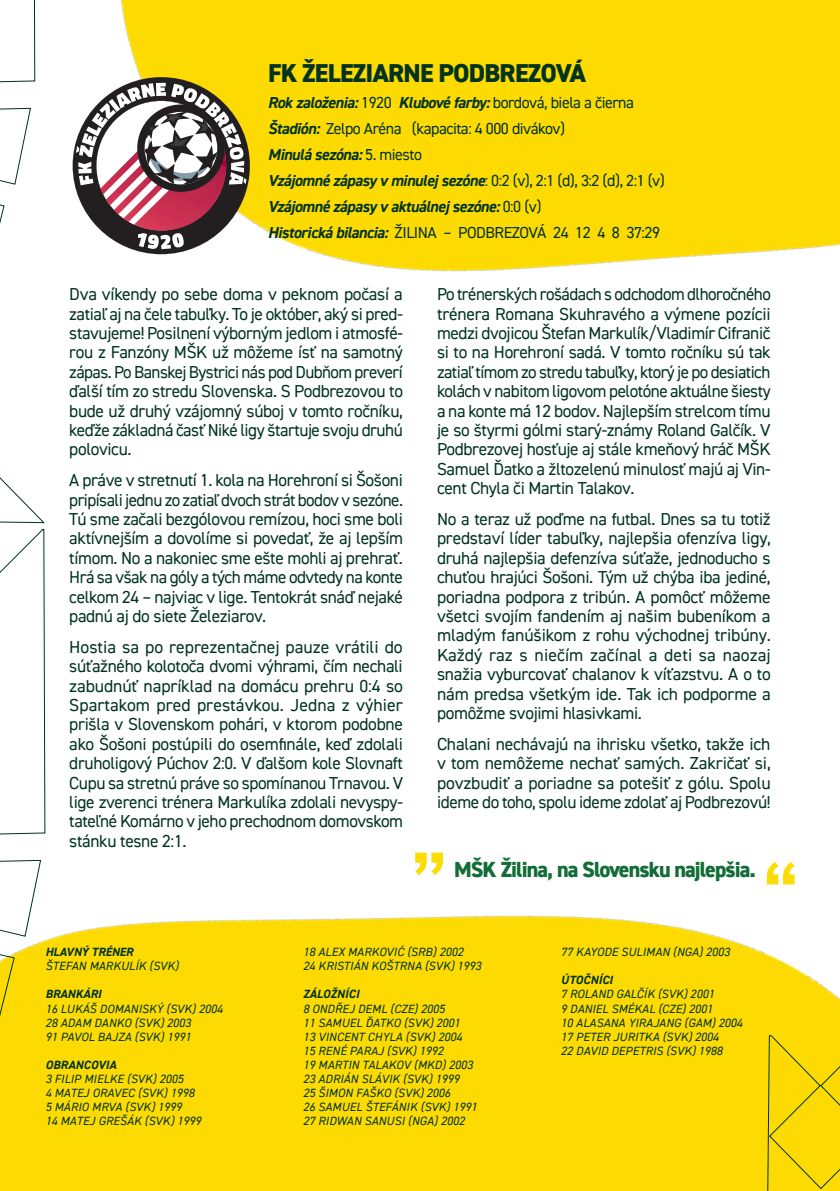
<style>
.page{position:relative;width:840px;height:1191px;background:#fff}
.page>*{position:absolute;margin:0;border:0;box-sizing:border-box;transform-origin:0 0}
.t1{font:800 26px "DIN2014";letter-spacing:-.03em;color:#02331f}
.t2{font:800 22px "DIN2014";letter-spacing:-.04em;color:#126d38}
.Body_text____no_tab{font:17.4px/19.4px "DIN2014";letter-spacing:-.02em;color:#00331f;text-align:justify}
.t3{font:italic 700 16px "DIN2014";letter-spacing:-.03em;color:#02331f}
.t4{font:16px "DIN2014";letter-spacing:-.03em;color:#02331f}
.t5{font:italic 12px "DIN2014";letter-spacing:.01em;color:#02331f}
.t6{font:italic 700 12px "DIN2014";letter-spacing:.01em;color:#02331f}
.s1{font-weight:400;font-style:normal}
.s2{font-weight:700;font-style:italic}
</style>
<div class="page">
<img style="left:0;top:852px;width:765px;height:339px">
<svg style="left:765px;top:865px;width:74px;height:326px"></svg>
<img style="left:72px;top:0;width:767px;height:272px">
<svg style="left:415px;top:852px;width:27px;height:23px"></svg>
<svg style="left:766px;top:862px;width:28px;height:22px"></svg>
<svg style="left:0;top:477px;width:46px;height:673px"></svg>
<svg style="left:0;top:0;width:36px;height:224px"></svg>
<svg style="left:73px;top:77px;width:177px;height:177px"></svg>
<p class="t1" style="left:268px;top:56px;width:319px">FK ŽELEZIARNE PODBREZOVÁ</p>
<p class="t3" style="left:268px;top:92px;width:367px">Rok založenia: <span class="s1">1920</span> Klubové farby: <span class="s1">bordová, biela a čierna</span></p>
<p class="t4" style="left:268px;top:119px;width:298px"><span class="s2">Štadión:</span> Zelpo Aréna (kapacita: 4 000 divákov)</p>
<p class="t3" style="left:268px;top:144px;width:156px">Minulá sezóna: <span class="s1">5. miesto</span></p>
<p class="t3" style="left:268px;top:170px;width:398px">Vzájomné zápasy v minulej sezóne<span class="s1">: 0:2 (v), 2:1 (d), 3:2 (d), 2:1 (v)</span></p>
<p class="t3" style="left:268px;top:196px;width:275px">Vzájomné zápasy v aktuálnej sezóne: <span class="s1">0:0 (v)</span></p>
<p class="t4" style="left:268px;top:223px;width:393px"><span class="s2">Historická bilancia:</span> ŽILINA – PODBREZOVÁ 24 12 4 8 37:29</p>
<p class="Body_text____no_tab" style="left:69px;top:284px;width:335px">Dva víkendy po sebe doma v peknom počasí a zatiaľ aj na čele tabuľky. To je október, aký si pred&shy;stavujeme! Posilnení výborným jedlom i atmosfé&shy;rou z Fanzóny MŠK už môžeme ísť na samotný zápas. Po Banskej Bystrici nás pod Dubňom preverí ďalší tím zo stredu Slovenska. S Podbrezovou to bude už druhý vzájomný súboj v tomto ročníku, keďže základná časť Niké ligy štartuje svoju druhú polovicu.</p>
<p class="Body_text____no_tab" style="left:69px;top:470px;width:335px">A práve v stretnutí 1. kola na Horehroní si Šošoni pripísali jednu zo zatiaľ dvoch strát bodov v sezóne.<br>Tú sme začali bezgólovou remízou, hoci sme boli aktívnejším a dovolíme si povedať, že aj lepším tímom. No a nakoniec sme ešte mohli aj prehrať.<br>Hrá sa však na góly a tých máme odvtedy na konte celkom 24 – najviac v lige. Tentokrát snáď nejaké padnú aj do siete Železiarov.</p>
<p class="Body_text____no_tab" style="left:69px;top:636px;width:335px">Hostia sa po reprezentačnej pauze vrátili do súťažného kolotoča dvomi výhrami, čím nechali zabudnúť napríklad na domácu prehru 0:4 so Spartakom pred prestávkou. Jedna z výhier prišla v Slovenskom pohári, v ktorom podobne ako Šošoni postúpili do osemfinále, keď zdolali druholigový Púchov 2:0. V ďalšom kole Slovnaft Cupu sa stretnú práve so spomínanou Trnavou. V lige zverenci trénera Markulíka zdolali nevyspy&shy;tateľné Komárno v jeho prechodnom domovskom stánku tesne 2:1.</p>
<p class="Body_text____no_tab" style="left:437px;top:284px;width:335px">Po trénerských rošádach s odchodom dlhoročného trénera Romana Skuhravého a výmene pozícii medzi dvojicou Štefan Markulík/Vladimír Cifranič si to na Horehroní sadá. V tomto ročníku sú tak zatiaľ tímom zo stredu tabuľky, ktorý je po desiatich kolách v nabitom ligovom pelotóne aktuálne šiesty a na konte má 12 bodov. Najlepším strelcom tímu je so štyrmi gólmi starý-známy Roland Galčík. V Podbrezovej hosťuje aj stále kmeňový hráč MŠK Samuel Ďatko a žltozelenú minulosť majú aj Vin&shy;cent Chyla či Martin Talakov.</p>
<p class="Body_text____no_tab" style="left:437px;top:509px;width:335px">No a teraz už poďme na futbal. Dnes sa tu totiž predstaví líder tabuľky, najlepšia ofenzíva ligy, druhá najlepšia defenzíva súťaže, jednoducho s chuťou hrajúci Šošoni. Tým už chýba iba jediné, poriadna podpora z tribún. A pomôcť môžeme všetci svojím fandením aj našim bubeníkom a mladým fanúšikom z rohu východnej tribúny.<br>Každý raz s niečím začínal a deti sa naozaj snažia vyburcovať chalanov k víťazstvu. A o to nám predsa všetkým ide. Tak ich podporme a pomôžme svojimi hlasivkami.</p>
<p class="Body_text____no_tab" style="left:437px;top:733px;width:335px">Chalani nechávajú na ihrisku všetko, takže ich v tom nemôžeme nechať samých. Zakričať si, povzbudiť a poriadne sa potešiť z gólu. Spolu ideme do toho, spolu ideme zdolať aj Podbrezovú!</p>
<p class="t2" style="left:454px;top:854px;width:303px">MŠK Žilina, na Slovensku najlepšia.</p>
<p class="t6" style="left:45px;top:944px;width:89px">HLAVNÝ TRÉNER</p>
<p class="t5" style="left:45px;top:958px;width:135px">ŠTEFAN MARKULÍK (SVK)</p>
<p class="t6" style="left:45px;top:986px;width:57px">BRANKÁRI</p>
<p class="t5" style="left:45px;top:1000px;width:179px">16 LUKÁŠ DOMANISKÝ (SVK) 2004</p>
<p class="t5" style="left:45px;top:1014px;width:147px">28 ADAM DANKO (SVK) 2003</p>
<p class="t5" style="left:45px;top:1028px;width:147px">91 PAVOL BAJZA (SVK) 1991</p>
<p class="t6" style="left:45px;top:1056px;width:72px">OBRANCOVIA</p>
<p class="t5" style="left:45px;top:1070px;width:139px">3 FILIP MIELKE (SVK) 2005</p>
<p class="t5" style="left:45px;top:1084px;width:150px">4 MATEJ ORAVEC (SVK) 1998</p>
<p class="t5" style="left:45px;top:1098px;width:138px">5 MÁRIO MRVA (SVK) 1999</p>
<p class="t5" style="left:45px;top:1112px;width:157px">14 MATEJ GREŠÁK (SVK) 1999</p>
<p class="t5" style="left:303px;top:944px;width:162px">18 ALEX MARKOVIĆ (SRB) 2002</p>
<p class="t5" style="left:303px;top:958px;width:179px">24 KRISTIÁN KOŠTRNA (SVK) 1993</p>
<p class="t6" style="left:303px;top:986px;width:58px">ZÁLOŽNÍCI</p>
<p class="t5" style="left:303px;top:1000px;width:143px">8 ONDŘEJ DEML (CZE) 2005</p>
<p class="t5" style="left:303px;top:1014px;width:158px">11 SAMUEL ĎATKO (SVK) 2001</p>
<p class="t5" style="left:303px;top:1028px;width:160px">13 VINCENT CHYLA (SVK) 2004</p>
<p class="t5" style="left:303px;top:1042px;width:142px">15 RENÉ PARAJ (SVK) 1992</p>
<p class="t5" style="left:303px;top:1056px;width:171px">19 MARTIN TALAKOV (MKD) 2003</p>
<p class="t5" style="left:303px;top:1070px;width:158px">23 ADRIÁN SLÁVIK (SVK) 1999</p>
<p class="t5" style="left:303px;top:1084px;width:149px">25 ŠIMON FAŠKO (SVK) 2006</p>
<p class="t5" style="left:303px;top:1098px;width:175px">26 SAMUEL ŠTEFÁNIK (SVK) 1991</p>
<p class="t5" style="left:303px;top:1112px;width:163px">27 RIDWAN SANUSI (NGA) 2002</p>
<p class="t5" style="left:560px;top:944px;width:170px">77 KAYODE SULIMAN (NGA) 2003</p>
<p class="t6" style="left:560px;top:972px;width:53px">ÚTOČNÍCI</p>
<p class="t5" style="left:560px;top:986px;width:155px">7 ROLAND GALČÍK (SVK) 2001</p>
<p class="t5" style="left:560px;top:1000px;width:153px">9 DANIEL SMÉKAL (CZE) 2001</p>
<p class="t5" style="left:560px;top:1014px;width:183px">10 ALASANA YIRAJANG (GAM) 2004</p>
<p class="t5" style="left:560px;top:1028px;width:159px">17 PETER JURITKA (SVK) 2004</p>
<p class="t5" style="left:560px;top:1042px;width:163px">22 DAVID DEPETRIS (SVK) 1988</p>
</div>
